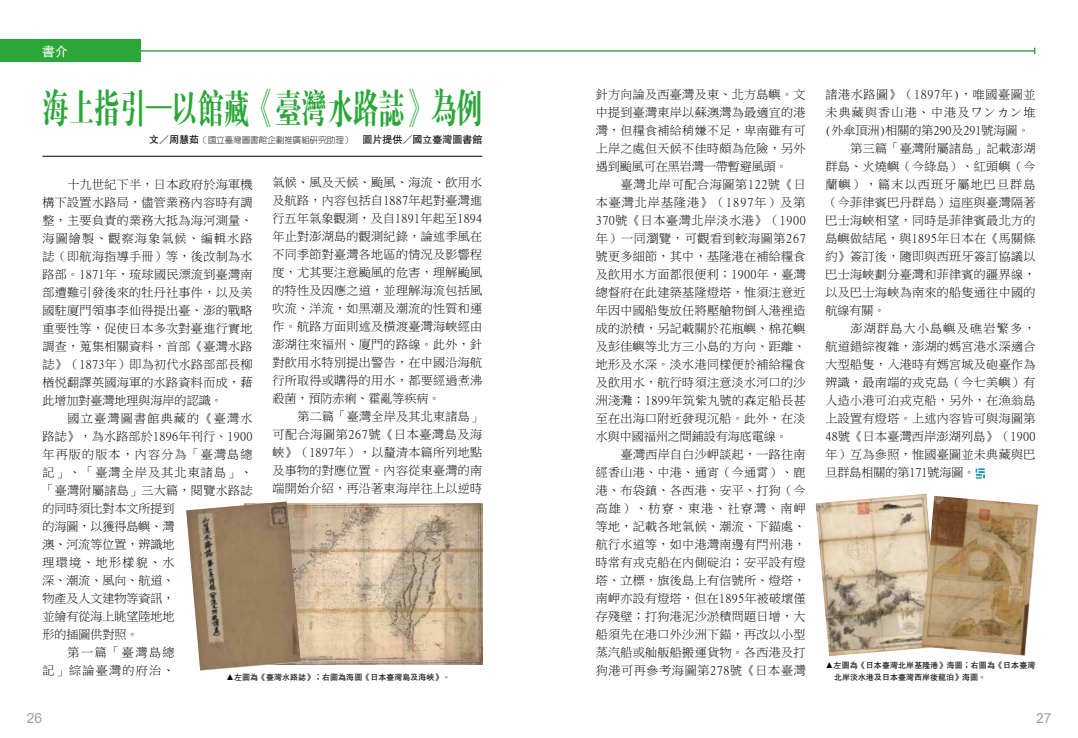
<style>
.page{position:relative;width:1078px;height:738px;background:#fff}
.page>*{position:absolute;margin:0;border:0;box-sizing:border-box;transform-origin:0 0}
.t1{font:40px "FZDBSB B51 0";color:#2aa738;scale:.65 1}
.t2{font:14px "Arial";color:#9fa0a0}
.t3{font:13px "FZHTB B51 0";color:#fff}
.t4{font:12px/18px "Ming Li U";letter-spacing:.03em;color:#000;text-align:justify}
.t5{font:12px "Ming Li U";color:#000}
.t6{font:12px "Ming Li U";letter-spacing:.1em;color:#000}
.t7{font:12px "Ming Li U";letter-spacing:.105em;color:#000}
.t8{font:12px "Ming Li U";letter-spacing:.055em;color:#000}
.t9{font:12px "Ming Li U";letter-spacing:.11em;color:#000}
.t10{font:8.5px "FZY1 B B51 0";color:#000}
.t11{font:8px/12px "FZHTB B51 0";color:#000}
.s1{font-family:"FZHTB B51 0";font-size:10px}
</style>
<div class="page">
<hr style="left:42px;top:156px;width:440px;height:1px;background:#000">
<hr style="left:141px;top:50px;width:893px;height:2px;background:#2aa738">
<div style="left:0;top:40px;width:141px;height:22px;background:#2aa738"></div>
<svg style="left:975px;top:468px;width:9px;height:10px"></svg>
<img style="left:816px;top:493px;width:111px;height:163px">
<svg style="left:815px;top:500px;width:11px;height:12px"></svg>
<img style="left:920px;top:495px;width:117px;height:160px">
<svg style="left:933px;top:495px;width:10px;height:8px"></svg>
<img style="left:300px;top:503px;width:182px;height:161px">
<img style="left:186px;top:501px;width:114px;height:169px">
<p class="t3" style="left:42px;top:44px;width:27px">書介</p>
<h1 class="t1" style="left:43px;top:87px;width:677px">海上指引─以館藏《臺灣水路誌》為例</h1>
<p class="t10" style="left:149px;top:135px;width:334px"><span class="s1">文／周慧茹</span>（國立臺灣圖書館企劃推廣組研究助理） <span class="s1">圖片提供／國立臺灣圖書館</span></p>
<p class="t4" style="left:43px;top:175px;width:211px;text-indent:25px">十九世紀下半，日本政府於海軍機構下設置水路局，儘管業務內容時有調整，主要負責的業務大抵為海河測量、海圖繪製、觀察海象氣候、編輯水路誌（即航海指導手冊）等，後改制為水路部。1871年，琉球國民漂流到臺灣南部遭難引發後來的牡丹社事件，以及美國駐廈門領事李仙得提出臺、澎的戰略重要性等，促使日本多次對臺進行實地調查，蒐集相關資料，首部《臺灣水路誌》（1873年）即為初代水路部部長柳楢悦翻譯英國海軍的水路資料而成，藉此增加對臺灣地理與海岸的認識。</p>
<p class="t7" style="left:68px;top:412px;width:186px">國立臺灣圖書館典藏的《臺灣水</p>
<p class="t4" style="left:43px;top:427px;width:211px">路誌》，為水路部於1896年刊行、1900</p>
<p class="t6" style="left:43px;top:448px;width:211px">年再版的版本，內容分為「臺灣島總</p>
<p class="t6" style="left:43px;top:466px;width:211px">記」、「臺灣全岸及其北東諸島」、</p>
<p class="t4" style="left:43px;top:481px;width:211px">「臺灣附屬諸島」三大篇，閱覽水路誌</p>
<p class="t5" style="left:43px;top:502px;width:133px">的同時須比對本文所提到</p>
<p class="t5" style="left:43px;top:520px;width:133px">的海圖，以獲得島嶼、灣</p>
<p class="t5" style="left:43px;top:538px;width:133px">澳、河流等位置，辨識地</p>
<p class="t4" style="left:43px;top:553px;width:133px">理環境、地形樣貌、水</p>
<p class="t4" style="left:43px;top:571px;width:133px">深、潮流、風向、航道、</p>
<p class="t5" style="left:43px;top:592px;width:133px">物產及人文建物等資訊，</p>
<p class="t5" style="left:43px;top:610px;width:133px">並繪有從海上眺望陸地地</p>
<p class="t5" style="left:43px;top:628px;width:97px">形的插圖供對照。</p>
<p class="t4" style="left:68px;top:643px;width:109px">第一篇「臺灣島總</p>
<p class="t9" style="left:43px;top:664px;width:133px">記」綜論臺灣的府治、</p>
<p class="t4" style="left:272px;top:173px;width:211px">氣候、風及天候、颱風、海流、飲用水及航路，內容包括自1887年起對臺灣進行五年氣象觀測，及自1891年起至1894年止對澎湖島的觀測紀錄，論述季風在不同季節對臺灣各地區的情況及影響程度，尤其要注意颱風的危害，理解颱風的特性及因應之道，並理解海流包括風吹流、洋流，如黑潮及潮流的性質和運作。航路方面則述及橫渡臺灣海峽經由澎湖往來福州、廈門的路線。此外，針對飲用水特別提出警告，在中國沿海航行所取得或購得的用水，都要經過煮沸殺菌，預防赤痢、霍亂等疾病。</p>
<p class="t4" style="left:272px;top:407px;width:211px;text-indent:25px">第二篇「臺灣全岸及其北東諸島」可配合海圖第267號《日本臺灣島及海峽》（1897年），以釐清本篇所列地點及事物的對應位置。內容從東臺灣的南端開始介紹，再沿著東海岸往上以逆時</p>
<p class="t11" style="left:226px;top:670px;width:225px">▲左圖為《臺灣水路誌》；右圖為海圖《日本臺灣島及海峽》。</p>
<p class="t4" style="left:595px;top:85px;width:211px">針方向論及西臺灣及東、北方島嶼。文中提到臺灣東岸以蘇澳灣為最適宜的港灣，但糧食補給稍嫌不足，卑南雖有可上岸之處但天候不佳時頗為危險，另外遇到颱風可在黑岩灣一帶暫避風頭。</p>
<p class="t4" style="left:595px;top:175px;width:211px;text-indent:25px">臺灣北岸可配合海圖第122號《日本臺灣北岸基隆港》（1897年）及第370號《日本臺灣北岸淡水港》（1900年）一同瀏覽，可觀看到較海圖第267號更多細節，其中，基隆港在補給糧食及飲用水方面都很便利；1900年，臺灣總督府在此建築基隆燈塔，惟須注意近年因中國船隻放任將壓艙物倒入港裡造成的淤積，另記載關於花瓶嶼、棉花嶼及彭佳嶼等北方三小島的方向、距離、地形及水深。淡水港同樣便於補給糧食及飲用水，航行時須注意淡水河口的沙洲淺灘；1899年筑紫丸號的森定船長甚至在出海口附近發現沉船。此外，在淡水與中國福州之間鋪設有海底電線。</p>
<p class="t4" style="left:595px;top:445px;width:211px;text-indent:25px">臺灣西岸自白沙岬談起，一路往南經香山港、中港、通宵（今通霄）、鹿港、布袋鎮、各西港、安平、打狗（今高雄）、枋寮、東港、社寮灣、南岬等地，記載各地氣候、潮流、下錨處、航行水道等，如中港灣南邊有閂州港，時常有戎克船在內側碇泊；安平設有燈塔、立標，旗後島上有信號所、燈塔，南岬亦設有燈塔，但在1895年被破壞僅存殘壁；打狗港泥沙淤積問題日增，大船須先在港口外沙洲下錨，再改以小型蒸汽船或舢舨船搬運貨物。各西港及打狗港可再參考海圖第278號《日本臺灣</p>
<p class="t8" style="left:825px;top:88px;width:211px">諸港水路圖》（1897年)，唯國臺圖並</p>
<p class="t6" style="left:825px;top:106px;width:211px">未典藏與香山港、中港及ワンカン堆</p>
<p class="t5" style="left:825px;top:124px;width:205px">(外傘頂洲)相關的第290及291號海圖。</p>
<p class="t4" style="left:850px;top:139px;width:186px">第三篇「臺灣附屬諸島」記載澎湖</p>
<p class="t4" style="left:825px;top:157px;width:211px">群島、火燒嶼（今綠島）、紅頭嶼（今</p>
<p class="t6" style="left:825px;top:178px;width:211px">蘭嶼），篇末以西班牙屬地巴旦群島</p>
<p class="t4" style="left:825px;top:193px;width:211px">（今菲律賓巴丹群島）這座與臺灣隔著</p>
<p class="t4" style="left:825px;top:211px;width:211px">巴士海峽相望，同時是菲律賓最北方的</p>
<p class="t4" style="left:825px;top:229px;width:211px">島嶼做結尾，與1895年日本在《馬關條</p>
<p class="t4" style="left:825px;top:247px;width:211px">約》簽訂後，隨即與西班牙簽訂協議以</p>
<p class="t4" style="left:825px;top:265px;width:211px">巴士海峽劃分臺灣和菲律賓的疆界線，</p>
<p class="t4" style="left:825px;top:283px;width:211px">以及巴士海峽為南來的船隻通往中國的</p>
<p class="t4" style="left:825px;top:301px;width:61px">航線有關。</p>
<p class="t7" style="left:850px;top:322px;width:186px">澎湖群島大小島嶼及礁岩繁多，</p>
<p class="t4" style="left:825px;top:337px;width:211px">航道錯綜複雜，澎湖的媽宮港水深適合</p>
<p class="t4" style="left:825px;top:355px;width:211px">大型船隻，入港時有媽宮城及砲臺作為</p>
<p class="t4" style="left:825px;top:373px;width:211px">辨識，最南端的戎克島（今七美嶼）有</p>
<p class="t4" style="left:825px;top:391px;width:211px">人造小港可泊戎克船，另外，在漁翁島</p>
<p class="t4" style="left:825px;top:409px;width:211px">上設置有燈塔。上述內容皆可與海圖第</p>
<p class="t4" style="left:825px;top:427px;width:211px">48號《日本臺灣西岸澎湖列島》（1900</p>
<p class="t4" style="left:825px;top:445px;width:211px">年）互為參照，惟國臺圖並未典藏與巴</p>
<p class="t5" style="left:825px;top:466px;width:151px">旦群島相關的第171號海圖。</p>
<p class="t11" style="left:833px;top:658px;width:203px;text-indent:-9px">▲左圖為《日本臺灣北岸基隆港》海圖；右圖為《日本臺灣北岸淡水港及日本臺灣西岸後龍泊》海圖。</p>
<p class="t2" style="left:27px;top:708px;width:17px">26</p>
<p class="t2" style="left:1035px;top:708px;width:17px">27</p>
</div>
